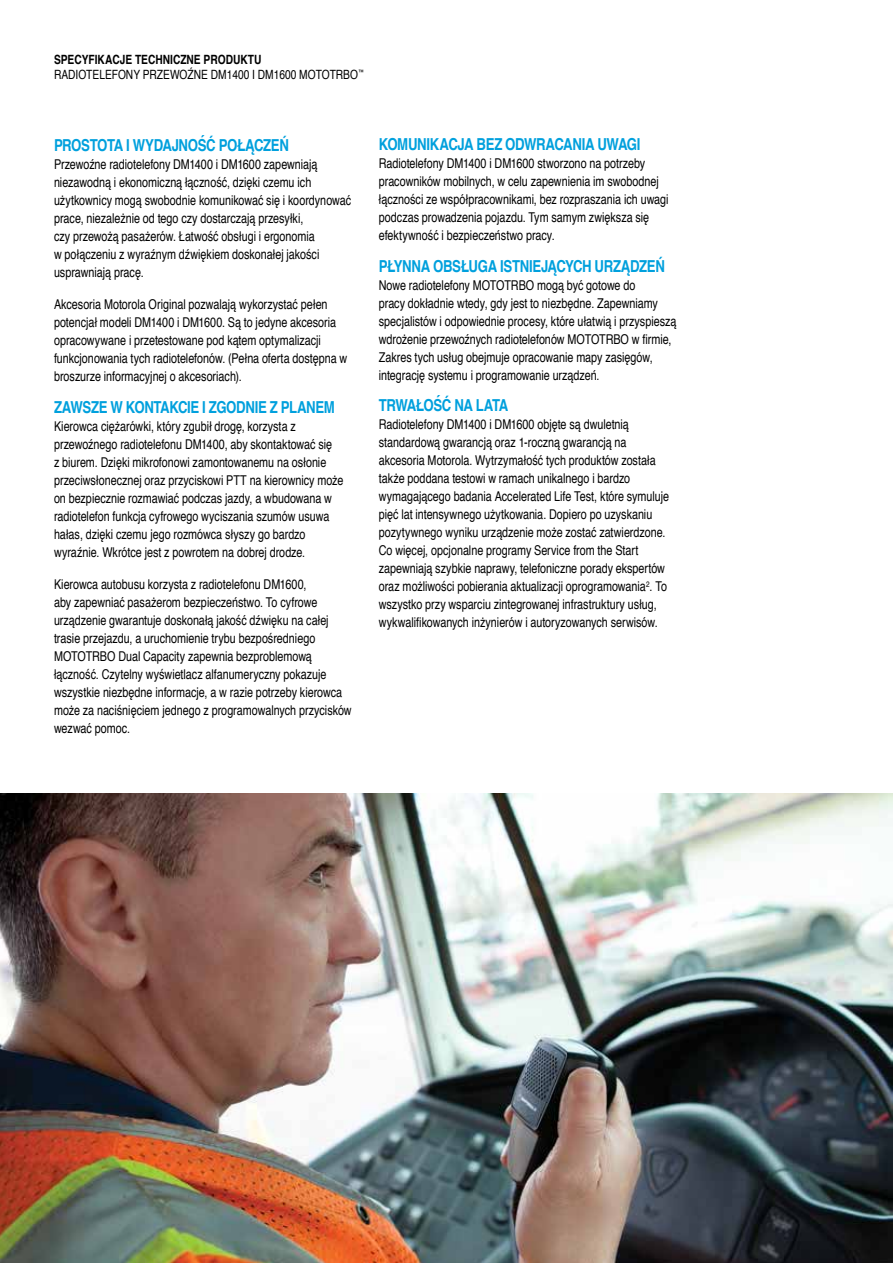
<style>
.page{position:relative;width:893px;height:1263px;background:#fff}
.page>*{position:absolute;margin:0;border:0;box-sizing:border-box;transform-origin:0 0}
.t1{font:700 16.5px "Helvetica";letter-spacing:-.025em;color:#00a0dd;scale:.8 1}
.t2{font:13.5px/18px "Helvetica";color:#000;scale:.8 1}
.t3{font:12.75px/15.3px "Helvetica";color:#000;scale:.8 1}
.s1{font-weight:700}
</style>
<div class="page">
<img style="left:0;top:793px;width:893px;height:470px">
<p class="t3" style="left:54px;top:52px;width:389px"><span class="s1">SPECYFIKACJE TECHNICZNE PRODUKTU<br></span>RADIOTELEFONY PRZEWOŹNE DM1400 I DM1600 MOTOTRBO<sup>™</sup></p>
<p class="t1" style="left:54px;top:132px;width:295px">PROSTOTA I WYDAJNOŚĆ POŁĄCZEŃ</p>
<p class="t2" style="left:54px;top:156px;width:373px">Przewoźne radiotelefony DM1400 i DM1600 zapewniają niezawodną i ekonomiczną łączność, dzięki czemu ich użytkownicy mogą swobodnie komunikować się i koordynować prace, niezależnie od tego czy dostarczają przesyłki,<br>czy przewożą pasażerów. Łatwość obsługi i ergonomia<br>w połączeniu z wyraźnym dźwiękiem doskonałej jakości usprawniają pracę.</p>
<p class="t2" style="left:54px;top:295px;width:368px">Akcesoria Motorola Original pozwalają wykorzystać pełen potencjał modeli DM1400 i DM1600. Są to jedyne akcesoria opracowywane i przetestowane pod kątem optymalizacji funkcjonowania tych radiotelefonów. (Pełna oferta dostępna w broszurze informacyjnej o akcesoriach).</p>
<p class="t1" style="left:54px;top:394px;width:353px">ZAWSZE W KONTAKCIE I ZGODNIE Z PLANEM</p>
<p class="t2" style="left:54px;top:418px;width:363px">Kierowca ciężarówki, który zgubił drogę, korzysta z przewoźnego radiotelefonu DM1400, aby skontaktować się<br>z biurem. Dzięki mikrofonowi zamontowanemu na osłonie przeciwsłonecznej oraz przyciskowi PTT na kierownicy może on bezpiecznie rozmawiać podczas jazdy, a wbudowana w radiotelefon funkcja cyfrowego wyciszania szumów usuwa hałas, dzięki czemu jego rozmówca słyszy go bardzo wyraźnie. Wkrótce jest z powrotem na dobrej drodze.</p>
<p class="t2" style="left:54px;top:575px;width:374px">Kierowca autobusu korzysta z radiotelefonu DM1600,<br>aby zapewniać pasażerom bezpieczeństwo. To cyfrowe urządzenie gwarantuje doskonałą jakość dźwięku na całej trasie przejazdu, a uruchomienie trybu bezpośredniego MOTOTRBO Dual Capacity zapewnia bezproblemową łączność. Czytelny wyświetlacz alfanumeryczny pokazuje wszystkie niezbędne informacje, a w razie potrzeby kierowca może za naciśnięciem jednego z programowalnych przycisków wezwać pomoc.</p>
<p class="t1" style="left:379px;top:131px;width:329px">KOMUNIKACJA BEZ ODWRACANIA UWAGI</p>
<p class="t2" style="left:379px;top:155px;width:364px">Radiotelefony DM1400 i DM1600 stworzono na potrzeby pracowników mobilnych, w celu zapewnienia im swobodnej łączności ze współpracownikami, bez rozpraszania ich uwagi podczas prowadzenia pojazdu. Tym samym zwiększa się efektywność i bezpieczeństwo pracy.</p>
<p class="t1" style="left:379px;top:253px;width:359px">PŁYNNA OBSŁUGA ISTNIEJĄCYCH URZĄDZEŃ</p>
<p class="t2" style="left:379px;top:276px;width:374px">Nowe radiotelefony MOTOTRBO mogą być gotowe do<br>pracy dokładnie wtedy, gdy jest to niezbędne. Zapewniamy specjalistów i odpowiednie procesy, które ułatwią i przyspieszą wdrożenie przewoźnych radiotelefonów MOTOTRBO w firmie, Zakres tych usług obejmuje opracowanie mapy zasięgów, integrację systemu i programowanie urządzeń.</p>
<p class="t1" style="left:379px;top:392px;width:163px">TRWAŁOŚĆ NA LATA</p>
<p class="t2" style="left:379px;top:416px;width:364px">Radiotelefony DM1400 i DM1600 objęte są dwuletnią standardową gwarancją oraz 1-roczną gwarancją na akcesoria Motorola. Wytrzymałość tych produktów została także poddana testowi w ramach unikalnego i bardzo wymagającego badania Accelerated Life Test, które symuluje pięć lat intensywnego użytkowania. Dopiero po uzyskaniu pozytywnego wyniku urządzenie może zostać zatwierdzone.<br>Co więcej, opcjonalne programy Service from the Start zapewniają szybkie naprawy, telefoniczne porady ekspertów oraz możliwości pobierania aktualizacji oprogramowania<sup>2</sup>. To wszystko przy wsparciu zintegrowanej infrastruktury usług, wykwalifikowanych inżynierów i autoryzowanych serwisów.</p>
</div>
